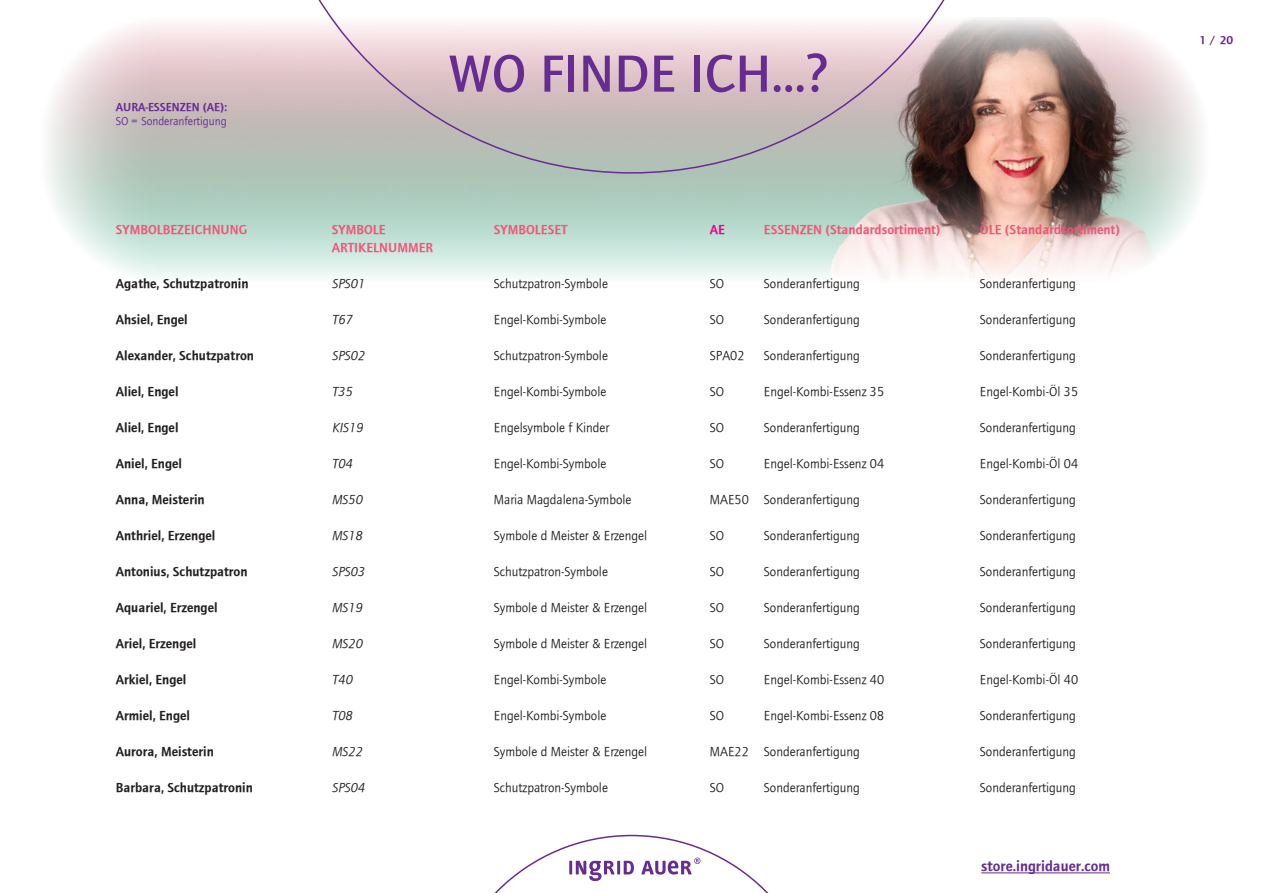
<style>
.page{position:relative;width:1263px;height:893px;background:#fff}
.page>*{position:absolute;margin:0;border:0;box-sizing:border-box;transform-origin:0 0}
.t1{font:500 54px "Foundry Journal";color:#652d91}
.t2{font:15px "Foundry Journal Demi";color:#652d91}
.t3{font:13.5px "Foundry Journal";color:#231f20}
.t4{font:13.5px "Foundry Journal Demi";color:#231f20}
.t5{font:13.5px "Foundry Journal Demi";color:#f05778}
.t6{font:italic 13.5px "Foundry Journal";color:#231f20}
.t7{font:13.5px "Foundry Journal Demi";color:#ed028c}
.t8{font:12px "Foundry Journal Demi";color:#652d91}
.t9{font:12px "Foundry Journal";color:#652d91}
</style>
<div class="page">
<img style="left:48px;top:18px;width:1154px;height:261px">
<svg style="left:263px;top:0;width:737px;height:174px"></svg>
<svg style="left:494px;top:835px;width:275px;height:58px"></svg>
<hr style="left:981px;top:873px;width:129px;height:1px;background:#652d91">
<p class="t8" style="left:116px;top:100px;width:113px">AURA-ESSENZEN (AE):</p>
<p class="t9" style="left:116px;top:115px;width:112px">SO = Sonderanfertigung</p>
<h1 class="t1" style="left:448px;top:43px;width:381px">WO FINDE ICH...?</h1>
<p class="t5" style="left:116px;top:222px;width:133px">SYMBOLBEZEICHNUNG</p>
<p class="t5" style="left:332px;top:222px;width:55px">SYMBOLE</p>
<p class="t5" style="left:494px;top:222px;width:75px">SYMBOLESET</p>
<p class="t7" style="left:710px;top:222px;width:17px">AE</p>
<p class="t5" style="left:764px;top:222px;width:178px">ESSENZEN (Standardsortiment)</p>
<p class="t5" style="left:980px;top:222px;width:142px">ÖLE (Standardsortiment)</p>
<p class="t5" style="left:332px;top:240px;width:103px">ARTIKELNUMMER</p>
<p class="t4" style="left:116px;top:276px;width:134px">Agathe, Schutzpatronin</p>
<p class="t6" style="left:332px;top:276px;width:34px">SPS01</p>
<p class="t3" style="left:494px;top:276px;width:116px">Schutzpatron-Symbole</p>
<p class="t3" style="left:710px;top:276px;width:16px">SO</p>
<p class="t3" style="left:764px;top:276px;width:97px">Sonderanfertigung</p>
<p class="t3" style="left:980px;top:276px;width:97px">Sonderanfertigung</p>
<p class="t4" style="left:116px;top:312px;width:73px">Ahsiel, Engel</p>
<p class="t6" style="left:332px;top:312px;width:22px">T67</p>
<p class="t3" style="left:494px;top:312px;width:114px">Engel-Kombi-Symbole</p>
<p class="t3" style="left:710px;top:312px;width:16px">SO</p>
<p class="t3" style="left:764px;top:312px;width:97px">Sonderanfertigung</p>
<p class="t3" style="left:980px;top:312px;width:97px">Sonderanfertigung</p>
<p class="t4" style="left:116px;top:348px;width:140px">Alexander, Schutzpatron</p>
<p class="t6" style="left:332px;top:348px;width:34px">SPS02</p>
<p class="t3" style="left:494px;top:348px;width:116px">Schutzpatron-Symbole</p>
<p class="t3" style="left:710px;top:348px;width:36px">SPA02</p>
<p class="t3" style="left:764px;top:348px;width:97px">Sonderanfertigung</p>
<p class="t3" style="left:980px;top:348px;width:97px">Sonderanfertigung</p>
<p class="t4" style="left:116px;top:384px;width:64px">Aliel, Engel</p>
<p class="t6" style="left:332px;top:384px;width:22px">T35</p>
<p class="t3" style="left:494px;top:384px;width:114px">Engel-Kombi-Symbole</p>
<p class="t3" style="left:710px;top:384px;width:16px">SO</p>
<p class="t3" style="left:764px;top:384px;width:122px">Engel-Kombi-Essenz 35</p>
<p class="t3" style="left:980px;top:384px;width:100px">Engel-Kombi-Öl 35</p>
<p class="t4" style="left:116px;top:420px;width:64px">Aliel, Engel</p>
<p class="t6" style="left:332px;top:420px;width:33px">KIS19</p>
<p class="t3" style="left:494px;top:420px;width:117px">Engelsymbole f Kinder</p>
<p class="t3" style="left:710px;top:420px;width:16px">SO</p>
<p class="t3" style="left:764px;top:420px;width:97px">Sonderanfertigung</p>
<p class="t3" style="left:980px;top:420px;width:97px">Sonderanfertigung</p>
<p class="t4" style="left:116px;top:456px;width:68px">Aniel, Engel</p>
<p class="t6" style="left:332px;top:456px;width:22px">T04</p>
<p class="t3" style="left:494px;top:456px;width:114px">Engel-Kombi-Symbole</p>
<p class="t3" style="left:710px;top:456px;width:16px">SO</p>
<p class="t3" style="left:764px;top:456px;width:122px">Engel-Kombi-Essenz 04</p>
<p class="t3" style="left:980px;top:456px;width:100px">Engel-Kombi-Öl 04</p>
<p class="t4" style="left:116px;top:492px;width:90px">Anna, Meisterin</p>
<p class="t6" style="left:332px;top:492px;width:32px">MS50</p>
<p class="t3" style="left:494px;top:492px;width:139px">Maria Magdalena-Symbole</p>
<p class="t3" style="left:710px;top:492px;width:151px">MAE50 Sonderanfertigung</p>
<p class="t3" style="left:980px;top:492px;width:97px">Sonderanfertigung</p>
<p class="t4" style="left:116px;top:528px;width:101px">Anthriel, Erzengel</p>
<p class="t6" style="left:332px;top:528px;width:32px">MS18</p>
<p class="t3" style="left:494px;top:528px;width:155px">Symbole d Meister &amp; Erzengel</p>
<p class="t3" style="left:710px;top:528px;width:16px">SO</p>
<p class="t3" style="left:764px;top:528px;width:97px">Sonderanfertigung</p>
<p class="t3" style="left:980px;top:528px;width:97px">Sonderanfertigung</p>
<p class="t4" style="left:116px;top:564px;width:133px">Antonius, Schutzpatron</p>
<p class="t6" style="left:332px;top:564px;width:34px">SPS03</p>
<p class="t3" style="left:494px;top:564px;width:116px">Schutzpatron-Symbole</p>
<p class="t3" style="left:710px;top:564px;width:16px">SO</p>
<p class="t3" style="left:764px;top:564px;width:97px">Sonderanfertigung</p>
<p class="t3" style="left:980px;top:564px;width:97px">Sonderanfertigung</p>
<p class="t4" style="left:116px;top:600px;width:103px">Aquariel, Erzengel</p>
<p class="t6" style="left:332px;top:600px;width:32px">MS19</p>
<p class="t3" style="left:494px;top:600px;width:155px">Symbole d Meister &amp; Erzengel</p>
<p class="t3" style="left:710px;top:600px;width:16px">SO</p>
<p class="t3" style="left:764px;top:600px;width:97px">Sonderanfertigung</p>
<p class="t3" style="left:980px;top:600px;width:97px">Sonderanfertigung</p>
<p class="t4" style="left:116px;top:636px;width:82px">Ariel, Erzengel</p>
<p class="t6" style="left:332px;top:636px;width:32px">MS20</p>
<p class="t3" style="left:494px;top:636px;width:155px">Symbole d Meister &amp; Erzengel</p>
<p class="t3" style="left:710px;top:636px;width:16px">SO</p>
<p class="t3" style="left:764px;top:636px;width:97px">Sonderanfertigung</p>
<p class="t3" style="left:980px;top:636px;width:97px">Sonderanfertigung</p>
<p class="t4" style="left:116px;top:672px;width:72px">Arkiel, Engel</p>
<p class="t6" style="left:332px;top:672px;width:22px">T40</p>
<p class="t3" style="left:494px;top:672px;width:114px">Engel-Kombi-Symbole</p>
<p class="t3" style="left:710px;top:672px;width:16px">SO</p>
<p class="t3" style="left:764px;top:672px;width:122px">Engel-Kombi-Essenz 40</p>
<p class="t3" style="left:980px;top:672px;width:100px">Engel-Kombi-Öl 40</p>
<p class="t4" style="left:116px;top:708px;width:76px">Armiel, Engel</p>
<p class="t6" style="left:332px;top:708px;width:22px">T08</p>
<p class="t3" style="left:494px;top:708px;width:114px">Engel-Kombi-Symbole</p>
<p class="t3" style="left:710px;top:708px;width:16px">SO</p>
<p class="t3" style="left:764px;top:708px;width:122px">Engel-Kombi-Essenz 08</p>
<p class="t3" style="left:980px;top:708px;width:97px">Sonderanfertigung</p>
<p class="t4" style="left:116px;top:744px;width:99px">Aurora, Meisterin</p>
<p class="t6" style="left:332px;top:744px;width:32px">MS22</p>
<p class="t3" style="left:494px;top:744px;width:155px">Symbole d Meister &amp; Erzengel</p>
<p class="t3" style="left:710px;top:744px;width:151px">MAE22 Sonderanfertigung</p>
<p class="t3" style="left:980px;top:744px;width:97px">Sonderanfertigung</p>
<p class="t4" style="left:116px;top:780px;width:138px">Barbara, Schutzpatronin</p>
<p class="t6" style="left:332px;top:780px;width:34px">SPS04</p>
<p class="t3" style="left:494px;top:780px;width:116px">Schutzpatron-Symbole</p>
<p class="t3" style="left:710px;top:780px;width:16px">SO</p>
<p class="t3" style="left:764px;top:780px;width:97px">Sonderanfertigung</p>
<p class="t3" style="left:980px;top:780px;width:97px">Sonderanfertigung</p>
<p class="t2" style="left:981px;top:857px;width:130px">store.ingridauer.com</p>
<p class="t8" style="left:1200px;top:33px;width:35px">1 / 20</p>
</div>
